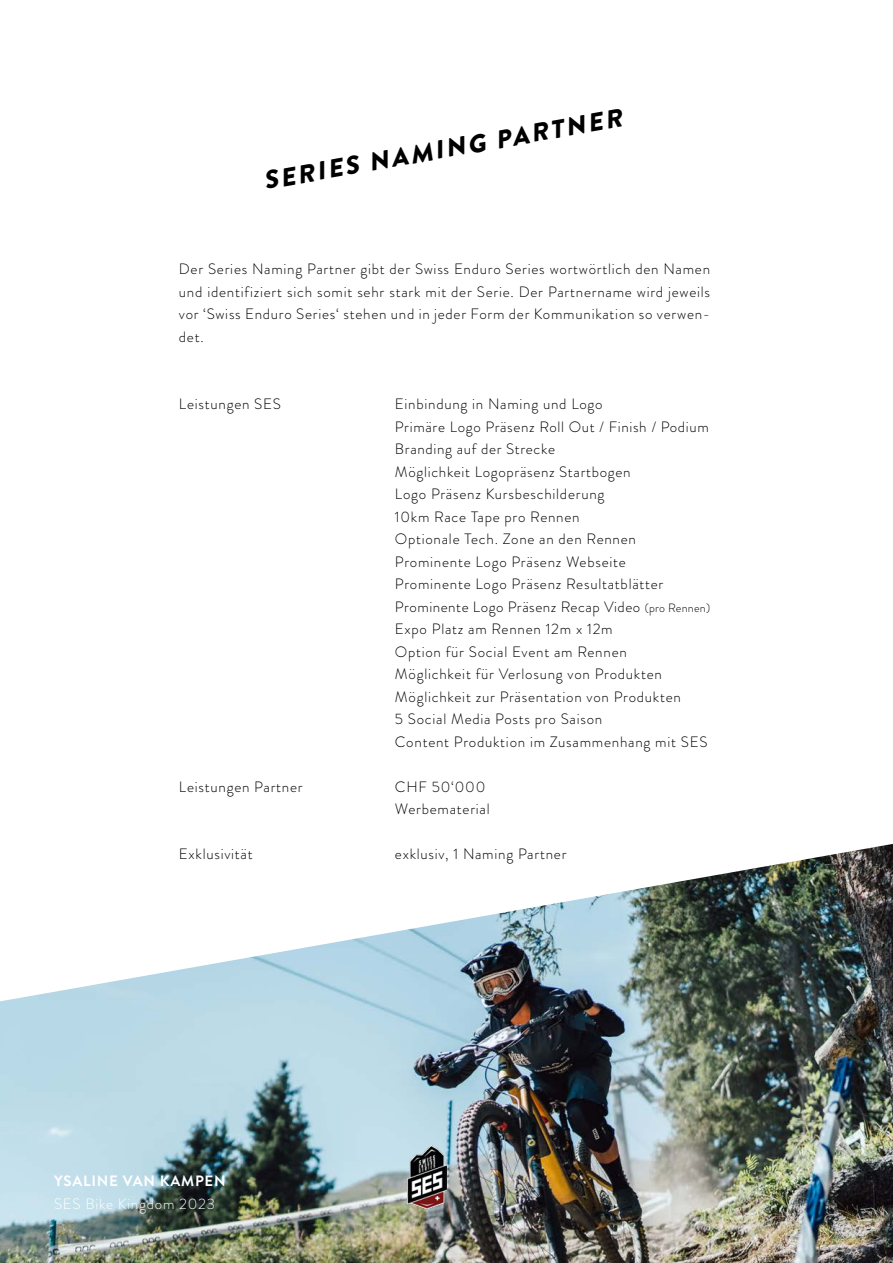
<style>
.page{position:relative;width:893px;height:1263px;background:#fff}
.page>*{position:absolute;margin:0;border:0;box-sizing:border-box;transform-origin:0 0}
.t1{font:italic 900 25.5px "Brandon Grotesque";color:#000}
.t2{font:300 15px/22.5px "Brandon Grotesque";letter-spacing:.05em;color:#000}
.t3{font:300 15px "Brandon Grotesque";letter-spacing:.05em;color:#fff}
.t4{font:700 15px "Brandon Grotesque";letter-spacing:.05em;color:#fff}
.s1{font-size:12px}
</style>
<div class="page">
<img style="left:0;top:844px;width:893px;height:419px">
<img style="left:408px;top:1145px;width:38px;height:64px">
<h1 class="t1" style="left:261px;top:163px;width:365px;rotate:-10deg">SERIES NAMING PARTNER</h1>
<p class="t2" style="left:179px;top:258px;width:533px;text-align:justify">Der Series Naming Partner gibt der Swiss Enduro Series wortwörtlich den Namen und identifiziert sich somit sehr stark mit der Serie. Der Partnername wird jeweils vor ‘Swiss Enduro Series‘ stehen und in jeder Form der Kommunikation so verwen&shy;det.</p>
<p class="t2" style="left:179px;top:393px;width:104px">Leistungen SES</p>
<p class="t2" style="left:395px;top:393px;width:317px">Einbindung in Naming und Logo<br>Primäre Logo Präsenz Roll Out / Finish / Podium Branding auf der Strecke<br>Möglichkeit Logopräsenz Startbogen<br>Logo Präsenz Kursbeschilderung<br>10km Race Tape pro Rennen<br>Optionale Tech. Zone an den Rennen Prominente Logo Präsenz Webseite<br>Prominente Logo Präsenz Resultatblätter Prominente Logo Präsenz Recap Video <span class="s1">(pro Rennen)<br></span>Expo Platz am Rennen 12m x 12m<br>Option für Social Event am Rennen<br>Möglichkeit für Verlosung von Produkten Möglichkeit zur Präsentation von Produkten<br>5 Social Media Posts pro Saison<br>Content Produktion im Zusammenhang mit SES</p>
<p class="t2" style="left:179px;top:775px;width:125px">Leistungen Partner</p>
<p class="t2" style="left:395px;top:775px;width:96px">CHF 50‘000<br>Werbematerial</p>
<p class="t2" style="left:179px;top:843px;width:75px">Exklusivität</p>
<p class="t2" style="left:395px;top:843px;width:173px">exklusiv, 1 Naming Partner</p>
<p class="t4" style="left:54px;top:1171px;width:173px">YSALINE VAN KAMPEN</p>
<p class="t3" style="left:54px;top:1193px;width:162px">SES Bike Kingdom 2023</p>
</div>
